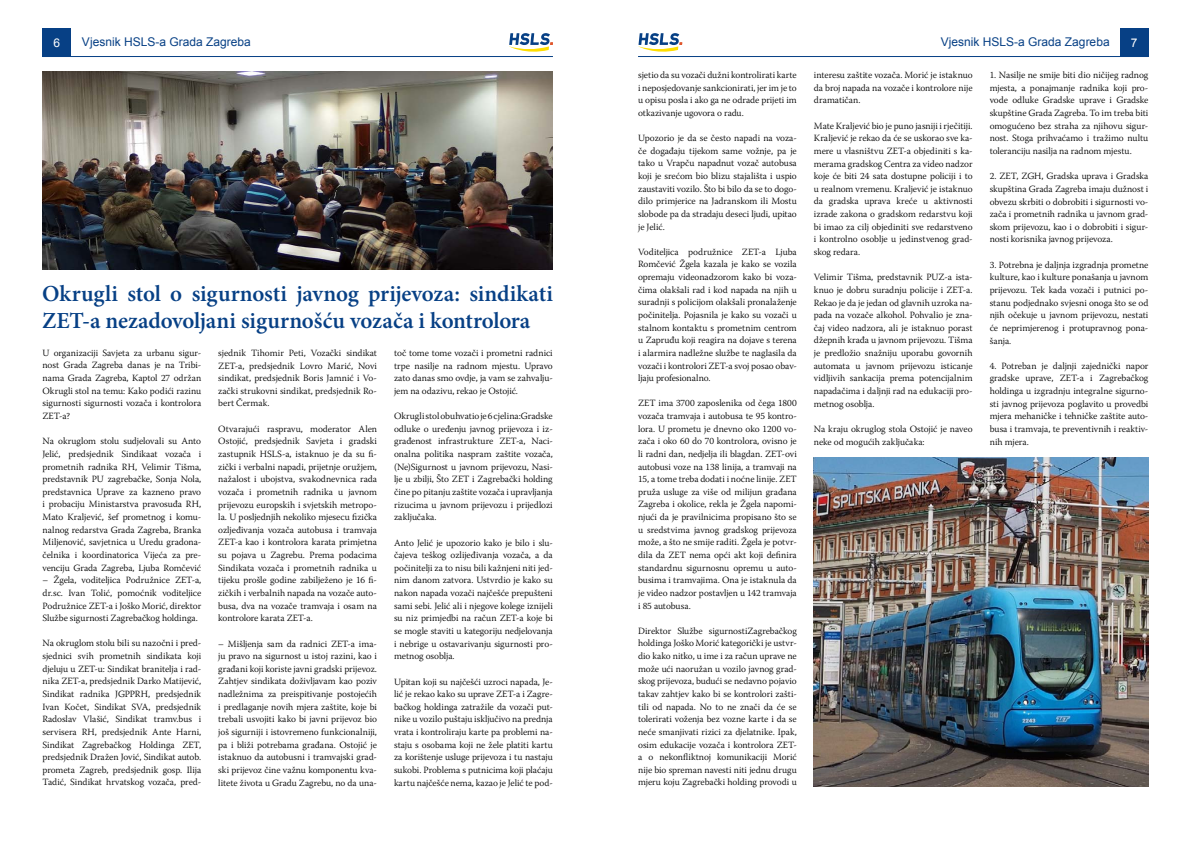
<style>
.page{position:relative;width:1191px;height:842px;background:#fff}
.page>*{position:absolute;margin:0;border:0;box-sizing:border-box;transform-origin:0 0}
.t1{font:600 23px/27.6px "Minion Pro";letter-spacing:-.01em;color:#074085}
.t2{font:12px "Arial";color:#074085}
.t3{font:12px "Arial";color:#fff}
.t4{font:300 9.5px/12.6px "Warnock Pro";letter-spacing:-.005em;color:#000;text-align:justify}
</style>
<div class="page">
<div style="left:43px;top:28px;width:28px;height:29px;background:#074085"></div>
<hr style="left:43px;top:56px;width:510px;height:1px;background:#074085">
<svg style="left:509px;top:33px;width:44px;height:19px"></svg>
<img style="left:42px;top:71px;width:511px;height:199px">
<div style="left:1120px;top:28px;width:28px;height:29px;background:#074085"></div>
<svg style="left:638px;top:33px;width:44px;height:19px"></svg>
<hr style="left:638px;top:56px;width:510px;height:1px;background:#074085">
<img style="left:814px;top:458px;width:334px;height:329px">
<p class="t3" style="left:53px;top:34px;width:8px">6</p>
<p class="t2" style="left:82px;top:34px;width:170px">Vjesnik HSLS-a Grada Zagreba</p>
<h1 class="t1" style="left:42px;top:279px;width:512px">Okrugli stol o sigurnosti javnog prijevoza: sindikati<br>ZET-a nezadovoljani sigurnošću vozača i kontrolora</h1>
<p class="t4" style="left:43px;top:346px;width:160px">U organizaciji Savjeta za urbanu sigur&shy;nost Grada Zagreba danas je na Tribi&shy;nama Grada Zagreba, Kaptol 27 održan Okrugli stol na temu: Kako podići razinu sigurnosti sigurnosti vozača i kontrolora ZET-a?</p>
<p class="t4" style="left:43px;top:435px;width:160px">Na okruglom stolu sudjelovali su Anto Jelić, predsjednik Sindikaat vozača i prometnih radnika RH, Velimir Tišma, predstavnik PU zagrebačke, Sonja Nola, predstavnica Uprave za kazneno pravo i probaciju Ministarstva pravosuđa RH, Mato Kraljević, šef prometnog i komu&shy;nalnog redarstva Grada Zagreba, Branka Miljenović, savjetnica u Uredu gradona&shy;čelnika i koordinatorica Vijeća za pre&shy;venciju Grada Zagreba, Ljuba Romčević</p>
<p class="t4" style="left:43px;top:574px;width:160px">– Žgela, voditeljica Podružnice ZET-a, dr.sc. Ivan Tolić, pomoćnik voditeljice Podružnice ZET-a i Joško Morić, direktor Službe sigurnosti Zagrebačkog holdinga.</p>
<p class="t4" style="left:43px;top:637px;width:160px">Na okruglom stolu bili su nazočni i pred&shy;sjednici svih prometnih sindikata koji djeluju u ZET-u: Sindikat branitelja i rad&shy;nika ZET-a, predsjednik Darko Matijević, Sindikat radnika JGPPRH, predsjednik Ivan Kočet, Sindikat SVA, predsjednik Radoslav Vlašić, Sindikat tramv.bus i servisera RH, predsjednik Ante Harni, Sindikat Zagrebačkog Holdinga ZET, predsjednik Dražen Jović, Sindikat autob. prometa Zagreb, predsjednik gosp. Ilija Tadić, Sindikat hrvatskog vozača, pred-</p>
<p class="t4" style="left:218px;top:346px;width:160px">sjednik Tihomir Peti, Vozački sindikat ZET-a, predsjednik Lovro Marić, Novi sindikat, predsjednik Boris Jamnić i Vo&shy;zački strukovni sindikat, predsjednik Ro&shy;bert Čermak.</p>
<p class="t4" style="left:218px;top:422px;width:160px">Otvarajući raspravu, moderator Alen Ostojić, predsjednik Savjeta i gradski zastupnik HSLS-a, istaknuo je da su fi&shy;zički i verbalni napadi, prijetnje oružjem, nažalost i ubojstva, svakodnevnica rada vozača i prometnih radnika u javnom prijevozu europskih i svjetskih metropo&shy;la. U posljednjih nekoliko mjesecu fizička ozljeđivanja vozača autobusa i tramvaja ZET-a kao i kontrolora karata primjetna su pojava u Zagrebu. Prema podacima Sindikata vozača i prometnih radnika u tijeku prošle godine zabilježeno je 16 fi&shy;zičkih i verbalnih napada na vozače auto&shy;busa, dva na vozače tramvaja i osam na kontrolore karata ZET-a.</p>
<p class="t4" style="left:218px;top:637px;width:160px">– Mišljenja sam da radnici ZET-a ima&shy;ju pravo na sigurnost u istoj razini, kao i građani koji koriste javni gradski prijevoz.<br>Zahtjev sindikata doživljavam kao poziv nadležnima za preispitivanje postojećih i predlaganje novih mjera zaštite, koje bi trebali usvojiti kako bi javni prijevoz bio još sigurniji i istovremeno funkcionalniji, pa i bliži potrebama građana. Ostojić je istaknuo da autobusni i tramvajski grad&shy;ski prijevoz čine važnu komponentu kva&shy;litete života u Gradu Zagrebu, no da una-</p>
<p class="t4" style="left:394px;top:346px;width:160px">toč tome tome vozači i prometni radnici trpe nasilje na radnom mjestu. Upravo zato danas smo ovdje, ja vam se zahvalju&shy;jem na odazivu, rekao je Ostojić.</p>
<p class="t4" style="left:394px;top:410px;width:160px">Okrugli stol obuhvatio je 6 cjelina:Gradske odluke o uređenju javnog prijevoza i iz&shy;građenost infrastrukture ZET-a, Naci&shy;onalna politika naspram zaštite vozača, (Ne)Sigurnost u javnom prijevozu, Nasi&shy;lje u zbilji, Što ZET i Zagrebački holding čine po pitanju zaštite vozača i upravljanja rizucima u javnom prijevozu i prijedlozi zaključaka.</p>
<p class="t4" style="left:394px;top:536px;width:160px">Anto Jelić je upozorio kako je bilo i slu&shy;čajeva teškog ozlijeđivanja vozača, a da počinitelji za to nisu bili kažnjeni niti jed&shy;nim danom zatvora. Ustvrdio je kako su nakon napada vozači najčešće prepušteni sami sebi. Jelić ali i njegove kolege iznijeli su niz primjedbi na račun ZET-a koje bi se mogle staviti u kategoriju nedjelovanja i nebrige u ostavarivanju sigurnosti pro&shy;metnog osoblja.</p>
<p class="t4" style="left:394px;top:675px;width:160px">Upitan koji su najčešći uzroci napada, Je&shy;lić je rekao kako su uprave ZET-a i Zagre&shy;bačkog holdinga zatražile da vozači put&shy;nike u vozilo puštaju isključivo na prednja vrata i kontroliraju karte pa problemi na&shy;staju s osobama koji ne žele platiti kartu za korištenje usluge prijevoza i tu nastaju sukobi. Problema s putnicima koji plaćaju kartu najčešće nema, kazao je Jelić te pod-</p>
<p class="t4" style="left:638px;top:68px;width:160px">sjetio da su vozači dužni kontrolirati karte i neposjedovanje sankcionirati, jer im je to u opisu posla i ako ga ne odrade prijeti im otkazivanje ugovora o radu.</p>
<p class="t4" style="left:638px;top:131px;width:160px">Upozorio je da se često napadi na voza&shy;če događaju tijekom same vožnje, pa je tako u Vrapču napadnut vozač autobusa koji je srećom bio blizu stajališta i uspio zaustaviti vozilo. Što bi bilo da se to dogo&shy;dilo primjerice na Jadranskom ili Mostu slobode pa da stradaju deseci ljudi, upitao je Jelić.</p>
<p class="t4" style="left:638px;top:245px;width:160px">Voditeljica podružnice ZET-a Ljuba Romčević Žgela kazala je kako se vozila opremaju videonadzorom kako bi voza&shy;čima olakšali rad i kod napada na njih u suradnji s policijom olakšali pronalaženje počinitelja. Pojasnila je kako su vozači u stalnom kontaktu s prometnim centrom u Zapruđu koji reagira na dojave s terena i alarmira nadležne službe te naglasila da vozači i kontrolori ZET-a svoj posao obav&shy;ljaju profesionalno.</p>
<p class="t4" style="left:638px;top:397px;width:160px">ZET ima 3700 zaposlenika od čega 1800 vozača tramvaja i autobusa te 95 kontro&shy;lora. U prometu je dnevno oko 1200 vo&shy;zača i oko 60 do 70 kontrolora, ovisno je li radni dan, nedjelja ili blagdan. ZET-ovi autobusi voze na 138 linija, a tramvaji na 15, a tome treba dodati i noćne linije. ZET pruža usluge za više od milijun građana Zagreba i okolice, rekla je Žgela napomi&shy;njući da je pravilnicima propisano što se u sredstvima javnog gradskog prijevoza može, a što ne smije raditi. Žgela je potvr&shy;dila da ZET nema opći akt koji definira standardnu sigurnosnu opremu u auto&shy;busima i tramvajima. Ona je istaknula da je video nadzor postavljen u 142 tramvaja i 85 autobusa.</p>
<p class="t4" style="left:638px;top:624px;width:160px">Direktor Službe sigurnostiZagrebačkog holdinga Joško Morić kategorički je ustvr&shy;dio kako nitko, u ime i za račun uprave ne može ući naoružan u vozilo javnog grad&shy;skog prijevoza, budući se nedavno pojavio takav zahtjev kako bi se kontrolori zašti&shy;tili od napada. No to ne znači da će se tolerirati voženja bez vozne karte i da se neće smanjivati rizici za djelatnike. Ipak, osim edukacije vozača i kontrolora ZET&shy;a o nekonfliktnoj komunikaciji Morić nije bio spreman navesti niti jednu drugu mjeru koju Zagrebački holding provodi u</p>
<p class="t2" style="left:941px;top:34px;width:170px">Vjesnik HSLS-a Grada Zagreba</p>
<p class="t3" style="left:1131px;top:34px;width:8px">7</p>
<p class="t4" style="left:814px;top:68px;width:160px">interesu zaštite vozača. Morić je istaknuo da broj napada na vozače i kontrolore nije dramatičan.</p>
<p class="t4" style="left:814px;top:119px;width:160px">Mate Kraljević bio je puno jasniji i rječitiji.<br>Kraljević je rekao da će se uskorao sve ka&shy;mere u vlasništvu ZET-a objediniti s ka&shy;merama gradskog Centra za video nadzor koje će biti 24 sata dostupne policiji i to u realnom vremenu. Kraljević je istaknuo da gradska uprava kreće u aktivnosti izrade zakona o gradskom redarstvu koji bi imao za cilj objediniti sve redarstveno i kontrolno osoblje u jedinstvenog grad&shy;skog redara.</p>
<p class="t4" style="left:814px;top:271px;width:160px">Velimir Tišma, predstavnik PUZ-a ista&shy;knuo je dobru suradnju policije i ZET-a.<br>Rekao je da je jedan od glavnih uzroka na&shy;pada na vozače alkohol. Pohvalio je zna&shy;čaj video nadzora, ali je istaknuo porast džepnih krađa u javnom prijevozu. Tišma je predložio snažniju uporabu govornih automata u javnom prijevozu isticanje vidljivih sankacija prema potencijalnim napadačima i daljnji rad na edukaciji pro&shy;metnog osoblja.</p>
<p class="t4" style="left:814px;top:422px;width:160px">Na kraju okruglog stola Ostojić je naveo neke od mogućih zaključaka:</p>
<p class="t4" style="left:989px;top:69px;width:160px">1. Nasilje ne smije biti dio ničijeg radnog mjesta, a ponajmanje radnika koji pro&shy;vode odluke Gradske uprave i Gradske skupštine Grada Zagreba. To im treba biti omogućeno bez straha za njihovu sigur&shy;nost. Stoga prihvaćamo i tražimo nultu toleranciju nasilja na radnom mjestu.</p>
<p class="t4" style="left:989px;top:170px;width:160px">2. ZET, ZGH, Gradska uprava i Gradska skupština Grada Zagreba imaju dužnost i obvezu skrbiti o dobrobiti i sigurnosti vo&shy;zača i prometnih radnika u javnom grad&shy;skom prijevozu, kao i o dobrobiti i sigur&shy;nosti korisnika javnog prijevoza.</p>
<p class="t4" style="left:989px;top:258px;width:160px">3. Potrebna je daljnja izgradnja prometne kulture, kao i kulture ponašanja u javnom prijevozu. Tek kada vozači i putnici po&shy;stanu podjednako svjesni onoga što se od njih očekuje u javnom prijevozu, nestati će neprimjerenog i protupravnog pona&shy;šanja.</p>
<p class="t4" style="left:989px;top:359px;width:160px">4. Potreban je daljnji zajednički napor gradske uprave, ZET-a i Zagrebačkog holdinga u izgradnju integralne sigurno&shy;sti javnog prijevoza poglavito u provedbi mjera mehaničke i tehničke zaštite auto&shy;busa i tramvaja, te preventivnih i reaktiv&shy;nih mjera.</p>
</div>
